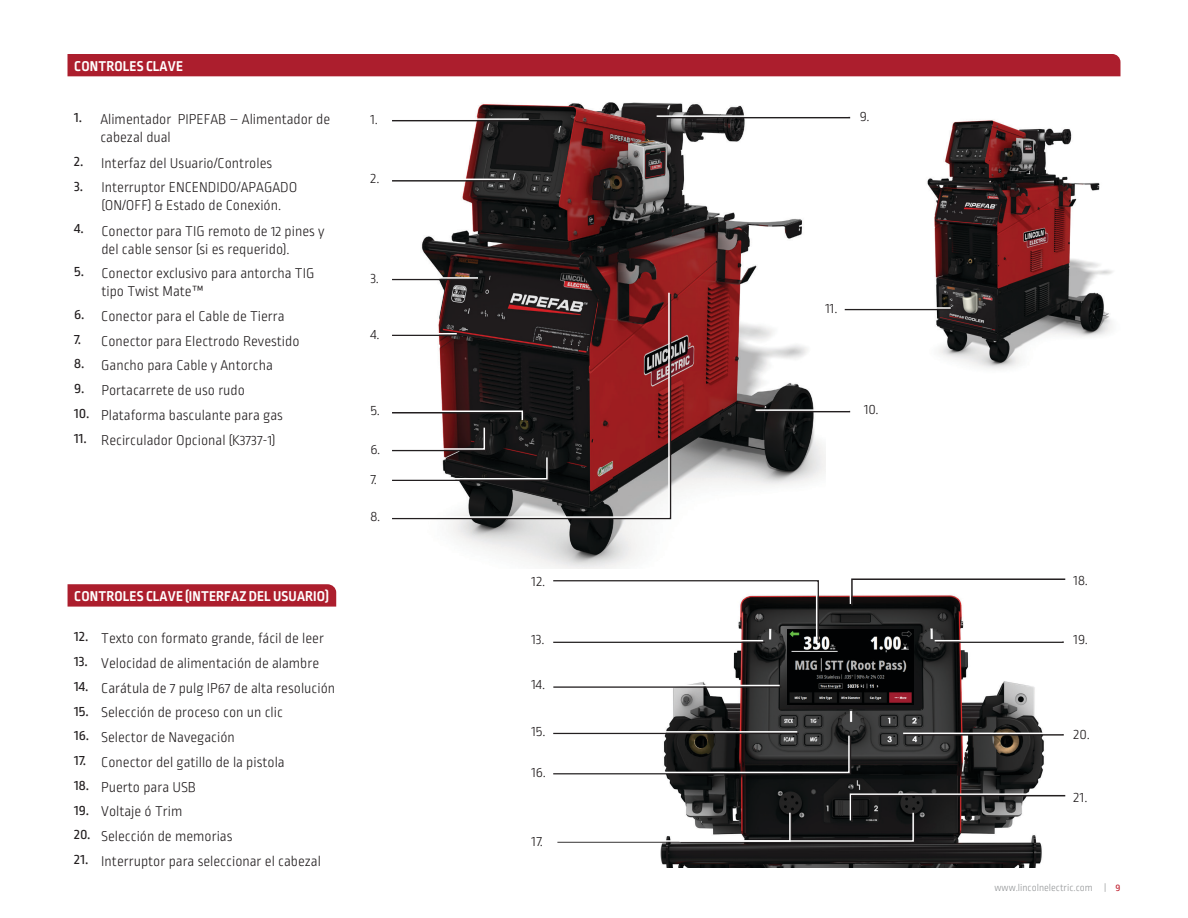
<style>
.page{position:relative;width:1188px;height:918px;background:#fff}
.page>*{position:absolute;margin:0;border:0;box-sizing:border-box;transform-origin:0 0}
.t1{font:300 15px/18px "Ropa Sans Pro";color:#231f20}
.t2{font:700 15px "Ropa Sans Pro";letter-spacing:.01em;color:#fff}
.t3{font:300 10.5px "Ropa Sans Pro";color:#949698}
.s1{font-weight:400}
.s2{font-weight:400;color:#bf1e2d}
</style>
<div class="page">
<img style="left:660px;top:595px;width:384px;height:273px">
<hr style="left:905px;top:734px;width:159px;height:2px;background:#231f20">
<hr style="left:936px;top:641px;width:128px;height:2px;background:#231f20">
<hr style="left:553px;top:686px;width:228px;height:2px;background:#231f20">
<hr style="left:553px;top:733px;width:246px;height:1px;background:#231f20">
<img style="left:787px;top:629px;width:127px;height:76px">
<hr style="left:903px;top:733px;width:159px;height:1px;background:#fff">
<hr style="left:935px;top:640px;width:127px;height:1px;background:#fff">
<hr style="left:552px;top:685px;width:228px;height:1px;background:#fff">
<hr style="left:552px;top:731px;width:245px;height:2px;background:#fff">
<svg style="left:553px;top:734px;width:299px;height:41px"></svg>
<div style="left:68px;top:54px;width:1052px;height:22px;background:#ac1e2d"></div>
<svg style="left:68px;top:584px;width:268px;height:23px;background:#ae2433"></svg>
<img style="left:399px;top:102px;width:427px;height:466px">
<img style="left:894px;top:119px;width:219px;height:250px">
<hr style="left:392px;top:120px;width:138px;height:1px;background:#231f20">
<hr style="left:756px;top:411px;width:94px;height:1px;background:#231f20">
<hr style="left:658px;top:117px;width:192px;height:1px;background:#231f20">
<hr style="left:845px;top:309px;width:107px;height:1px;background:#231f20">
<hr style="left:392px;top:180px;width:119px;height:2px;background:#231f20">
<hr style="left:392px;top:279px;width:88px;height:1px;background:#231f20">
<hr style="left:391px;top:118px;width:138px;height:2px;background:#fff">
<hr style="left:756px;top:409px;width:93px;height:2px;background:#fff">
<hr style="left:657px;top:115px;width:191px;height:2px;background:#fff">
<hr style="left:843px;top:307px;width:108px;height:2px;background:#fff">
<hr style="left:391px;top:179px;width:119px;height:1px;background:#fff">
<hr style="left:391px;top:277px;width:87px;height:2px;background:#fff">
<svg style="left:392px;top:291px;width:278px;height:228px"></svg>
<svg style="left:849px;top:578px;width:217px;height:29px"></svg>
<svg style="left:557px;top:793px;width:509px;height:50px"></svg>
<svg style="left:553px;top:580px;width:267px;height:66px"></svg>
<p class="t2" style="left:74px;top:58px;width:110px">CONTROLES CLAVE</p>
<p class="t1" style="left:100px;top:111px;width:231px;text-indent:-26px"><span class="s1">1.</span> Alimentador PIPEFAB – Alimentador de cabezal dual</p>
<p class="t1" style="left:74px;top:155px;width:200px"><span class="s1">2.</span> Interfaz del Usuario/Controles</p>
<p class="t1" style="left:101px;top:180px;width:197px;text-indent:-27px"><span class="s1">3.</span> Interruptor ENCENDIDO/APAGADO (ON/OFF) &amp; Estado de Conexión.</p>
<p class="t1" style="left:74px;top:223px;width:252px;text-align:center"><span class="s1">4.</span> Conector para TIG remoto de 12 pines y del cable sensor (si es requerido).</p>
<p class="t1" style="left:101px;top:265px;width:214px;text-indent:-27px"><span class="s1">5.</span> Conector exclusivo para antorcha TIG tipo Twist Mate™</p>
<p class="t1" style="left:74px;top:308px;width:212px"><span class="s1">6.</span> Conector para el Cable de Tierra</p>
<p class="t1" style="left:74px;top:333px;width:227px"><span class="s1">7.</span> Conector para Electrodo Revestido</p>
<p class="t1" style="left:74px;top:357px;width:200px"><span class="s1">8.</span> Gancho para Cable y Antorcha</p>
<p class="t1" style="left:74px;top:382px;width:172px"><span class="s1">9.</span> Portacarrete de uso rudo</p>
<p class="t1" style="left:74px;top:407px;width:210px"><span class="s1">10.</span> Plataforma basculante para gas</p>
<p class="t1" style="left:74px;top:432px;width:203px"><span class="s1">11.</span> Recirculador Opcional (K3737-1)</p>
<p class="t2" style="left:74px;top:588px;width:256px">CONTROLES CLAVE (INTERFAZ DEL USUARIO)</p>
<p class="t1" style="left:74px;top:630px;width:251px"><span class="s1">12.</span> Texto con formato grande, fácil de leer</p>
<p class="t1" style="left:74px;top:655px;width:246px"><span class="s1">13.</span> Velocidad de alimentación de alambre</p>
<p class="t1" style="left:74px;top:680px;width:262px"><span class="s1">14.</span> Carátula de 7 pulg IP67 de alta resolución</p>
<p class="t1" style="left:74px;top:705px;width:210px"><span class="s1">15.</span> Selección de proceso con un clic</p>
<p class="t1" style="left:74px;top:729px;width:162px"><span class="s1">16.</span> Selector de Navegación</p>
<p class="t1" style="left:74px;top:754px;width:212px"><span class="s1">17.</span> Conector del gatillo de la pistola</p>
<p class="t1" style="left:74px;top:779px;width:123px"><span class="s1">18.</span> Puerto para USB</p>
<p class="t1" style="left:74px;top:804px;width:110px"><span class="s1">19.</span> Voltaje ó Trim</p>
<p class="t1" style="left:74px;top:828px;width:160px"><span class="s1">20.</span> Selección de memorias</p>
<p class="t1" style="left:74px;top:853px;width:248px"><span class="s1">21.</span> Interruptor para seleccionar el cabezal</p>
<p class="t1" style="left:370px;top:111px;width:9px">1.</p>
<p class="t1" style="left:860px;top:108px;width:11px">9.</p>
<p class="t1" style="left:370px;top:170px;width:11px">2.</p>
<p class="t1" style="left:370px;top:270px;width:10px">3.</p>
<p class="t1" style="left:370px;top:326px;width:11px">4.</p>
<p class="t1" style="left:370px;top:402px;width:11px">5.</p>
<p class="t1" style="left:370px;top:441px;width:11px">6.</p>
<p class="t1" style="left:370px;top:471px;width:8px">7.</p>
<p class="t1" style="left:370px;top:508px;width:11px">8.</p>
<p class="t1" style="left:532px;top:573px;width:15px">12.</p>
<p class="t1" style="left:532px;top:631px;width:15px">13.</p>
<p class="t1" style="left:532px;top:676px;width:15px">14.</p>
<p class="t1" style="left:532px;top:723px;width:15px">15.</p>
<p class="t1" style="left:532px;top:764px;width:16px">16.</p>
<p class="t1" style="left:532px;top:833px;width:13px">17.</p>
<p class="t1" style="left:826px;top:300px;width:13px">11.</p>
<p class="t1" style="left:864px;top:401px;width:16px">10.</p>
<p class="t1" style="left:1074px;top:572px;width:16px">18.</p>
<p class="t1" style="left:1074px;top:631px;width:16px">19.</p>
<p class="t1" style="left:1074px;top:726px;width:18px">20.</p>
<p class="t1" style="left:1074px;top:789px;width:15px">21.</p>
<p class="t3" style="left:995px;top:882px;width:127px">www.lincolnelectric.com | <span class="s2">9</span></p>
</div>
